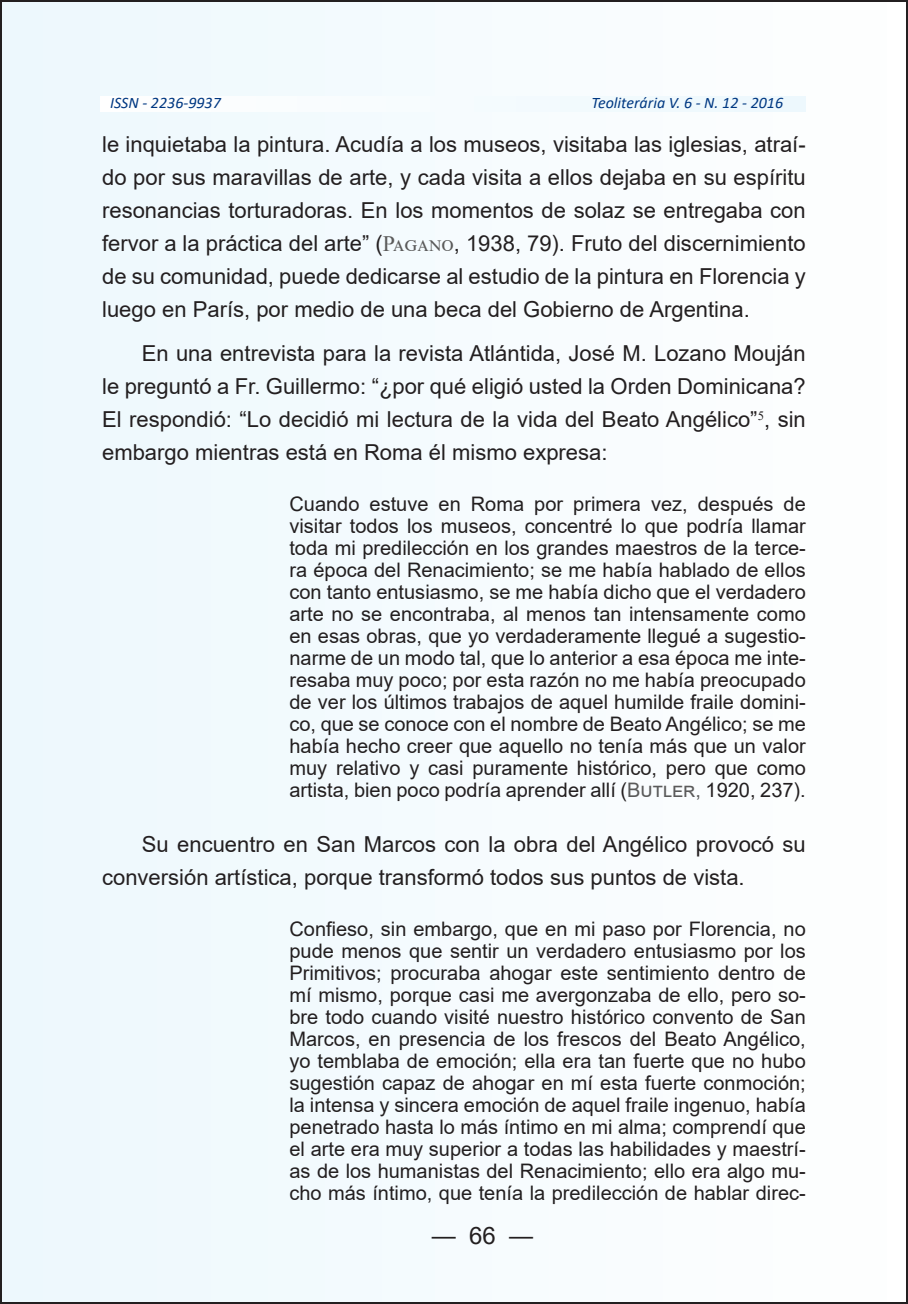
<style>
.page{position:relative;width:908px;height:1304px;background:#fff}
.page>*{position:absolute;margin:0;border:0;box-sizing:border-box;transform-origin:0 0}
.t1{font:24px "Arial";color:#231f20}
.t2{font:22px/33px "Arial";color:#231f20;text-align:justify}
.txt_citação{font:20px/22px "Arial";color:#231f20;text-align:justify}
.t3{font:italic 16px "Calibri";color:#003882}
.s1{font-family:"Times New Roman";color:#5a5a5a}
.s2{color:#5a5a5a}
</style>
<div class="page">
<div style="left:1px;top:1px;width:905px;height:1302px;background:#f6fbfe"></div>
<p class="t3" style="left:110px;top:92px;width:112px">ISSN - 2236-9937</p>
<p class="t3" style="left:591px;top:92px;width:193px">Teoliterária V. 6 - N. 12 - 2016</p>
<p class="t2" style="left:102px;top:128px;width:704px">le inquietaba la pintura. Acudía a los museos, visitaba las iglesias, atraí&shy;do por sus maravillas de arte, y cada visita a ellos dejaba en su espíritu resonancias torturadoras. En los momentos de solaz se entregaba con fervor a la práctica del arte” (<span class="s1">Pagano</span>, 1938, 79). Fruto del discernimiento de su comunidad, puede dedicarse al estudio de la pintura en Florencia y luego en París, por medio de una beca del Gobierno de Argentina.</p>
<p class="t2" style="left:102px;top:337px;width:704px;text-indent:40px">En una entrevista para la revista Atlántida, José M. Lozano Mouján le preguntó a Fr. Guillermo: “¿por qué eligió usted la Orden Dominicana?<br>El respondió: “Lo decidió mi lectura de la vida del Beato Angélico”<sup>5</sup>, sin embargo mientras está en Roma él mismo expresa:</p>
<p class="txt_citação" style="left:289px;top:493px;width:517px">Cuando estuve en Roma por primera vez, después de visitar todos los museos, concentré lo que podría llamar toda mi predilección en los grandes maestros de la terce&shy;ra época del Renacimiento; se me había hablado de ellos con tanto entusiasmo, se me había dicho que el verdadero arte no se encontraba, al menos tan intensamente como en esas obras, que yo verdaderamente llegué a sugestio&shy;narme de un modo tal, que lo anterior a esa época me inte&shy;resaba muy poco; por esta razón no me había preocupado de ver los últimos trabajos de aquel humilde fraile domini&shy;co, que se conoce con el nombre de Beato Angélico; se me había hecho creer que aquello no tenía más que un valor muy relativo y casi puramente histórico, pero que como artista, bien poco podría aprender allí (<span class="s2">Butler,</span> 1920, 237).</p>
<p class="t2" style="left:102px;top:828px;width:704px;text-indent:40px">Su encuentro en San Marcos con la obra del Angélico provocó su conversión artística, porque transformó todos sus puntos de vista.</p>
<p class="txt_citação" style="left:289px;top:918px;width:517px">Confieso, sin embargo, que en mi paso por Florencia, no pude menos que sentir un verdadero entusiasmo por los Primitivos; procuraba ahogar este sentimiento dentro de mí mismo, porque casi me avergonzaba de ello, pero so&shy;bre todo cuando visité nuestro histórico convento de San Marcos, en presencia de los frescos del Beato Angélico, yo temblaba de emoción; ella era tan fuerte que no hubo sugestión capaz de ahogar en mí esta fuerte conmoción; la intensa y sincera emoción de aquel fraile ingenuo, había penetrado hasta lo más íntimo en mi alma; comprendí que el arte era muy superior a todas las habilidades y maestrí&shy;as de los humanistas del Renacimiento; ello era algo mu&shy;cho más íntimo, que tenía la predilección de hablar direc-</p>
<p class="t1" style="left:431px;top:1218px;width:103px">— 66 —</p>
</div>
